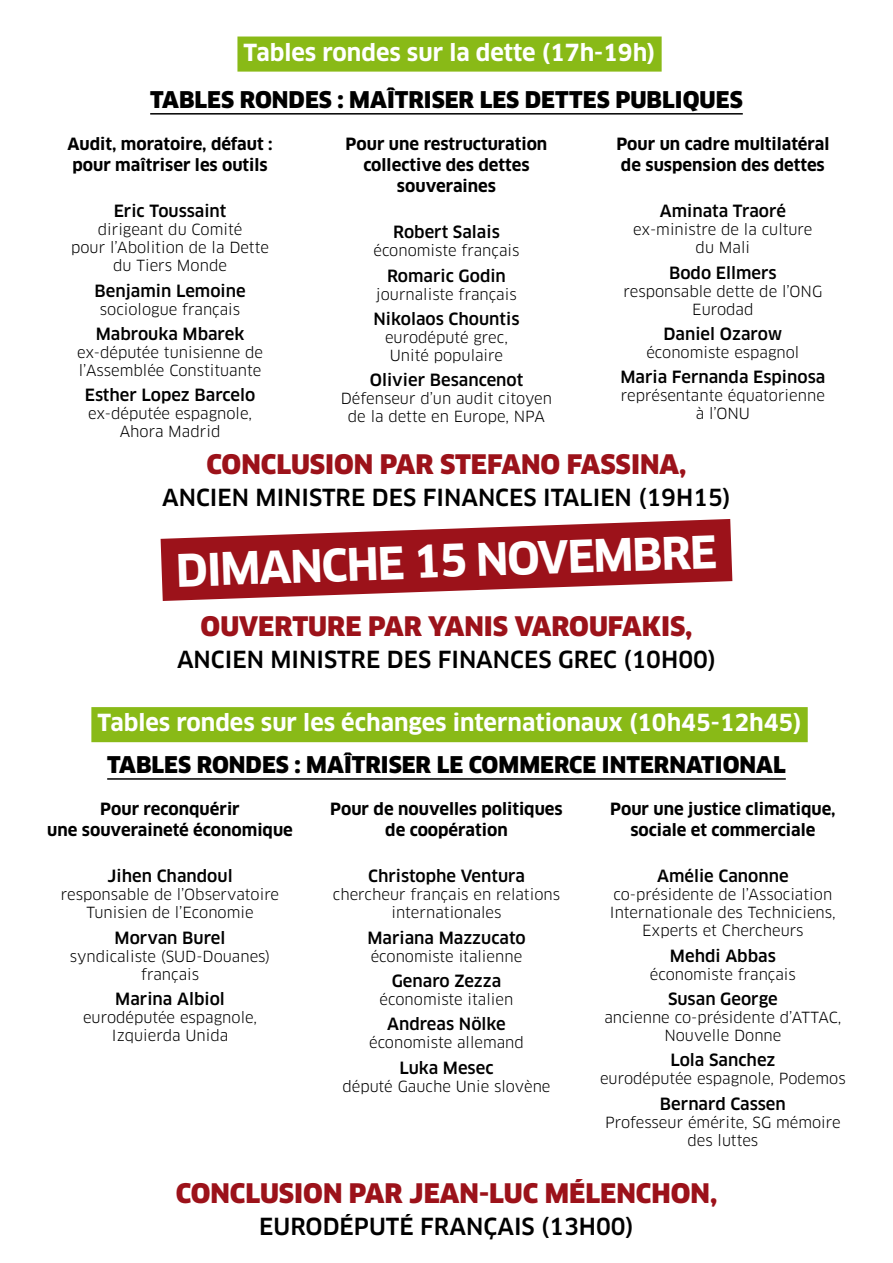
<style>
.page{position:relative;width:893px;height:1263px;background:#fff}
.page>*{position:absolute;margin:0;border:0;box-sizing:border-box;transform-origin:0 0}
.t1{font:700 43.8px "Clan OT";color:#fff}
.t2{font:900 26.25px "Clan OT";color:#9c121a}
.t3{font:500 22.95px "Clan OT";color:#000}
.t4{font:700 22.95px "Clan OT";color:#fff}
.t5{font:900 22.5px "Clan OT";color:#000}
.t6{font:500 16.5px "Clan OT";color:#000}
.t7{font:700 16.5px/21px "Clan OT";color:#000;text-align:center}
.t8{font:15px/18px "Clan OT";color:#000;text-align:center}
</style>
<div class="page">
<div style="left:237px;top:37px;width:425px;height:35px;background:#89ba17"></div>
<hr style="left:150px;top:113px;width:593px;height:2px;background:#000">
<div style="left:91px;top:707px;width:717px;height:35px;background:#89ba17"></div>
<hr style="left:107px;top:778px;width:679px;height:2px;background:#000">
<svg style="left:161px;top:519px;width:571px;height:82px;fill:#9c121a"></svg>
<h3 class="t4" style="left:244px;top:39px;width:413px">Tables rondes sur la dette (17h-19h)</h3>
<h3 class="t5" style="left:150px;top:86px;width:594px">TABLES RONDES : MAÎTRISER LES DETTES PUBLIQUES</h3>
<p class="t7" style="left:68px;top:134px;width:206px;text-align:left">Audit, moratoire, défaut : pour maîtriser les outils</p>
<p class="t6" style="left:114px;top:202px;width:114px">Eric Toussaint</p>
<p class="t8" style="left:71px;top:221px;width:199px">dirigeant du Comité<br>pour l’Abolition de la Dette du Tiers Monde</p>
<p class="t6" style="left:94px;top:281px;width:153px">Benjamin Lemoine</p>
<p class="t8" style="left:100px;top:300px;width:142px">sociologue français</p>
<p class="t6" style="left:96px;top:324px;width:150px">Mabrouka Mbarek</p>
<p class="t8" style="left:77px;top:343px;width:187px;text-align:left">ex-députée tunisienne de l’Assemblée Constituante</p>
<p class="t6" style="left:85px;top:385px;width:172px">Esther Lopez Barcelo</p>
<p class="t8" style="left:88px;top:405px;width:165px">ex-députée espagnole,<br>Ahora Madrid</p>
<p class="t7" style="left:346px;top:134px;width:203px">Pour une restructuration collective des dettes souveraines</p>
<p class="t6" style="left:393px;top:223px;width:108px">Robert Salais</p>
<p class="t8" style="left:373px;top:242px;width:148px">économiste français</p>
<p class="t6" style="left:387px;top:266px;width:120px">Romaric Godin</p>
<p class="t8" style="left:376px;top:285px;width:142px">journaliste français</p>
<p class="t6" style="left:373px;top:309px;width:148px">Nikolaos Chountis</p>
<p class="t8" style="left:385px;top:328px;width:124px">eurodéputé grec,<br>Unité populaire</p>
<p class="t6" style="left:370px;top:370px;width:155px">Olivier Besancenot</p>
<p class="t8" style="left:341px;top:390px;width:213px">Défenseur d’un audit citoyen de la dette en Europe, NPA</p>
<p class="t7" style="left:616px;top:134px;width:215px;text-align:left">Pour un cadre multilatéral de suspension des dettes</p>
<p class="t6" style="left:660px;top:202px;width:128px">Aminata Traoré</p>
<p class="t8" style="left:633px;top:221px;width:181px">ex-ministre de la culture du Mali</p>
<p class="t6" style="left:669px;top:263px;width:109px">Bodo Ellmers</p>
<p class="t8" style="left:623px;top:282px;width:200px">responsable dette de l’ONG<br>Eurodad</p>
<p class="t6" style="left:663px;top:324px;width:120px">Daniel Ozarow</p>
<p class="t8" style="left:646px;top:343px;width:155px">économiste espagnol</p>
<p class="t6" style="left:620px;top:367px;width:206px">Maria Fernanda Espinosa</p>
<p class="t8" style="left:621px;top:387px;width:206px">représentante équatorienne à l’ONU</p>
<h2 class="t2" style="left:207px;top:449px;width:481px">CONCLUSION PAR STEFANO FASSINA,</h2>
<h3 class="t3" style="left:162px;top:484px;width:570px">ANCIEN MINISTRE DES FINANCES ITALIEN (19H15)</h3>
<h1 class="t1" style="left:175px;top:545px;width:543px;rotate:-2deg">DIMANCHE 15 NOVEMBRE</h1>
<h2 class="t2" style="left:201px;top:610px;width:493px">OUVERTURE PAR YANIS VAROUFAKIS,</h2>
<h3 class="t3" style="left:177px;top:646px;width:540px">ANCIEN MINISTRE DES FINANCES GREC (10H00)</h3>
<h3 class="t4" style="left:98px;top:709px;width:706px">Tables rondes sur les échanges internationaux (10h45-12h45)</h3>
<h3 class="t5" style="left:107px;top:751px;width:680px">TABLES RONDES : MAÎTRISER LE COMMERCE INTERNATIONAL</h3>
<p class="t7" style="left:47px;top:799px;width:247px">Pour reconquérir<br>une souveraineté économique</p>
<p class="t6" style="left:107px;top:867px;width:127px">Jihen Chandoul</p>
<p class="t8" style="left:61px;top:886px;width:220px">responsable de l’Observatoire<br>Tunisien de l’Economie</p>
<p class="t6" style="left:115px;top:928px;width:112px">Morvan Burel</p>
<p class="t8" style="left:70px;top:947px;width:202px">syndicaliste (SUD-Douanes) français</p>
<p class="t6" style="left:115px;top:989px;width:111px">Marina Albiol</p>
<p class="t8" style="left:83px;top:1008px;width:176px">eurodéputée espagnole,<br>Izquierda Unida</p>
<p class="t7" style="left:610px;top:799px;width:227px">Pour une justice climatique, sociale et commerciale</p>
<p class="t6" style="left:657px;top:867px;width:133px">Amélie Canonne</p>
<p class="t8" style="left:610px;top:886px;width:227px">co-présidente de l’Association<br>Internationale des Techniciens,<br>Experts et Chercheurs</p>
<p class="t6" style="left:670px;top:946px;width:107px">Mehdi Abbas</p>
<p class="t8" style="left:650px;top:965px;width:148px">économiste français</p>
<p class="t6" style="left:668px;top:989px;width:111px">Susan George</p>
<p class="t8" style="left:604px;top:1008px;width:239px">ancienne co-présidente d’ATTAC,<br>Nouvelle Donne</p>
<p class="t6" style="left:670px;top:1050px;width:106px">Lola Sanchez</p>
<p class="t8" style="left:600px;top:1070px;width:247px">eurodéputée espagnole, Podemos</p>
<p class="t6" style="left:660px;top:1094px;width:127px">Bernard Cassen</p>
<p class="t8" style="left:605px;top:1113px;width:237px">Professeur émérite, SG mémoire des luttes</p>
<p class="t7" style="left:330px;top:799px;width:234px">Pour de nouvelles politiques de coopération</p>
<p class="t6" style="left:368px;top:867px;width:158px">Christophe Ventura</p>
<p class="t8" style="left:333px;top:886px;width:229px">chercheur français en relations internationales</p>
<p class="t6" style="left:367px;top:928px;width:160px">Mariana Mazzucato</p>
<p class="t8" style="left:371px;top:947px;width:153px">économiste italienne</p>
<p class="t6" style="left:392px;top:971px;width:111px">Genaro Zezza</p>
<p class="t8" style="left:380px;top:990px;width:135px">économiste italien</p>
<p class="t6" style="left:387px;top:1014px;width:120px">Andreas Nölke</p>
<p class="t8" style="left:369px;top:1034px;width:156px">économiste allemand</p>
<p class="t6" style="left:399px;top:1058px;width:96px">Luka Mesec</p>
<p class="t8" style="left:342px;top:1077px;width:210px">député Gauche Unie slovène</p>
<h2 class="t2" style="left:176px;top:1178px;width:543px">CONCLUSION PAR JEAN-LUC MÉLENCHON,</h2>
<h3 class="t3" style="left:259px;top:1213px;width:376px">EURODÉPUTÉ FRANÇAIS (13H00)</h3>
</div>
